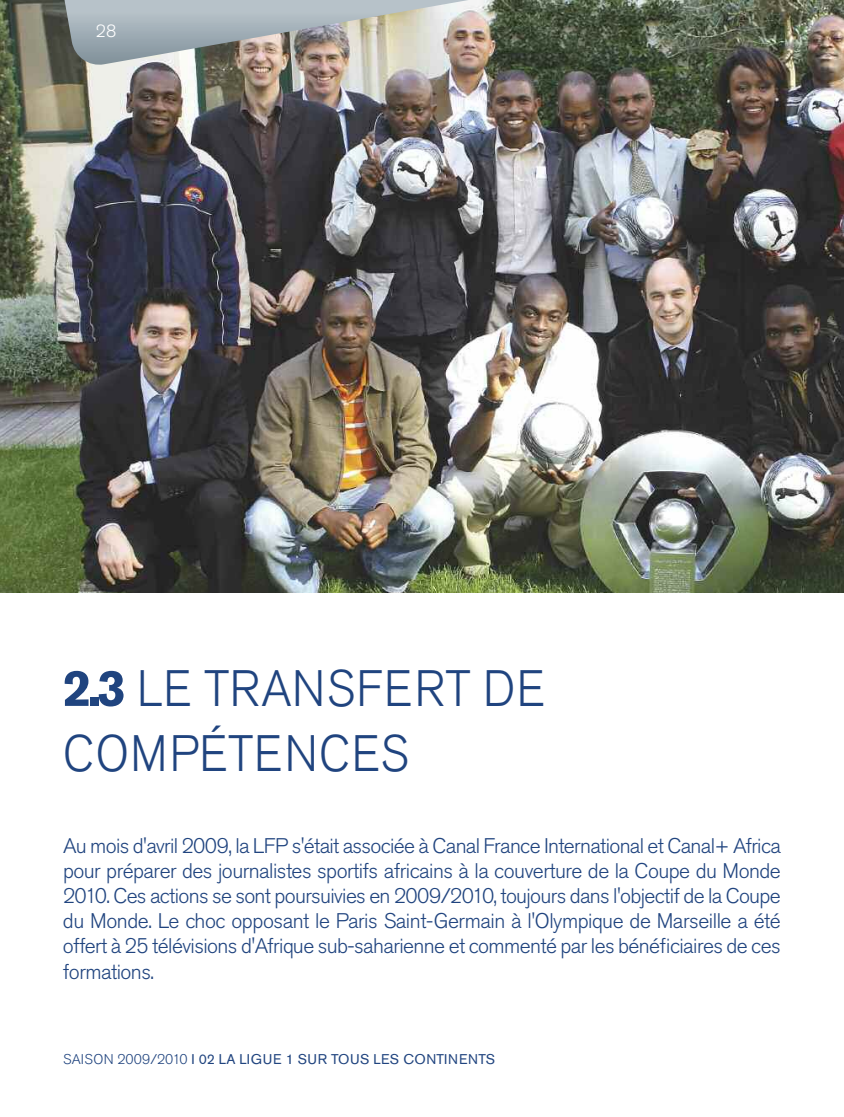
<style>
.page{position:relative;width:844px;height:1117px;background:#fff}
.page>*{position:absolute;margin:0;border:0;box-sizing:border-box;transform-origin:0 0}
.t1{font:300 50.75px/64.8px "Akzidenz Grotesk Std";letter-spacing:.03em;color:#20447f;scale:.9 1}
.t2{font:300 21px/25.2px "Akzidenz Grotesk Std";letter-spacing:-.03em;color:#20447f;text-align:justify}
.t3{font:300 17.5px "Akzidenz Grotesk Std";color:#fff}
.t4{font:14px "Akzidenz Grotesk Std";letter-spacing:.035em;color:#20447f}
.s1{font-weight:700}
.s2{font-weight:300}
</style>
<div class="page">
<img style="left:0;top:0;width:843px;height:593px">
<img style="left:62px;top:0;width:492px;height:65px">
<p class="t3" style="left:96px;top:25px;width:22px">28</p>
<h1 class="t1" style="left:63px;top:661px;width:537px"><span class="s1">2.3</span> le transfert de<br>CoMpétenCes</h1>
<p class="t2" style="left:63px;top:834px;width:719px">au mois d'avril 2009, la lfp s'était associée à Canal france international et Canal+ africa pour préparer des journalistes sportifs africains à la couverture de la Coupe du Monde 2010. Ces actions se sont poursuivies en 2009/2010, toujours dans l'objectif de la Coupe du Monde. le choc opposant le paris saint-germain à l'olympique de Marseille a été offert à 25 télévisions d'afrique sub-saharienne et commenté par les bénéficiaires de ces formations.</p>
<p class="t4" style="left:63px;top:1053px;width:433px"><span class="s2">saison 2009/2010</span> I 02 LA LIGUE 1 SUR TOUS LES CONTINENTS</p>
</div>
